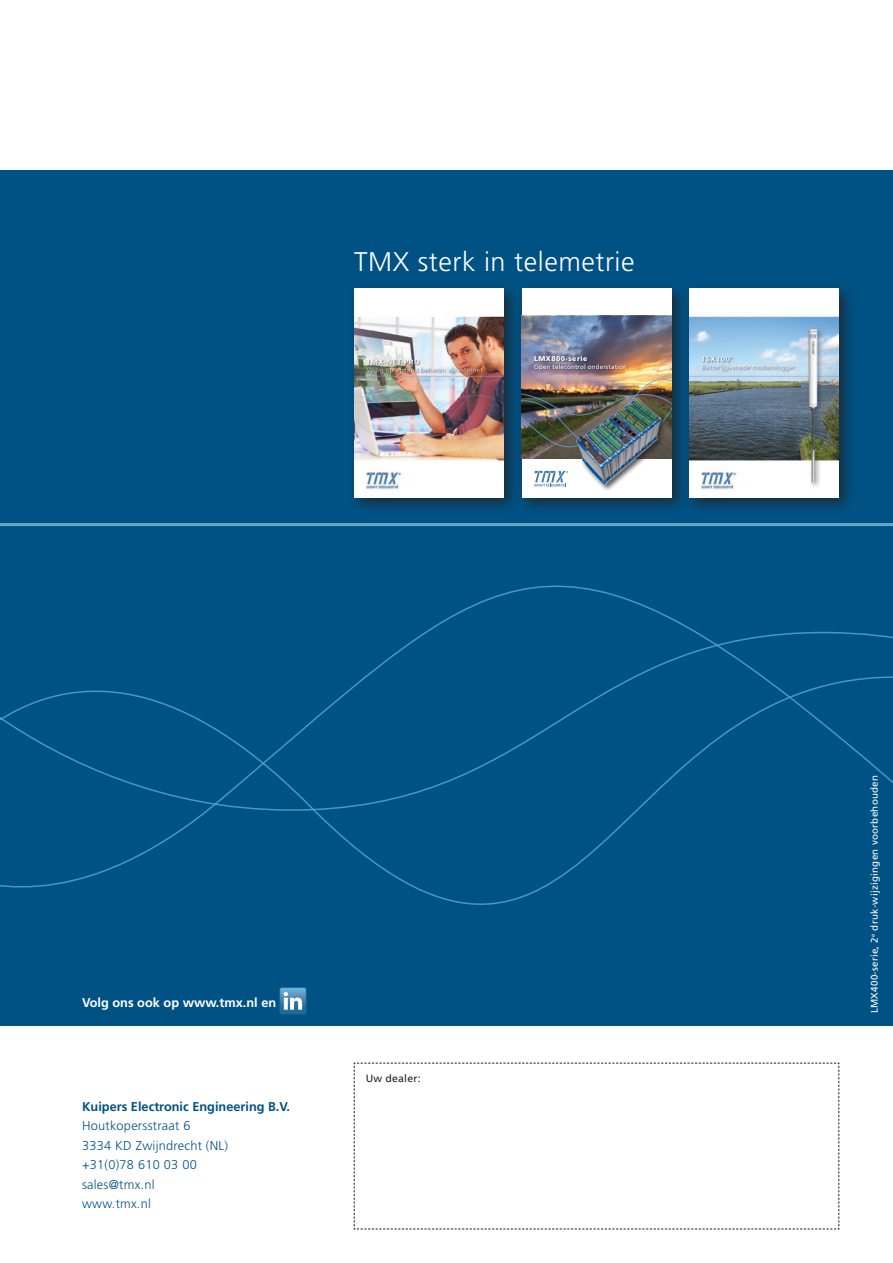
<style>
.page{position:relative;width:893px;height:1263px;background:#fff}
.page>*{position:absolute;margin:0;border:0;box-sizing:border-box;transform-origin:0 0}
.t1{font:300 27px "Frutiger LT Std";letter-spacing:.02em;color:#fff}
.t2{font:300 12.75px/19.5px "Frutiger LT Std";letter-spacing:.02em;color:#005285}
.t3{font:700 12.75px "Frutiger LT Std";color:#005285}
.t4{font:700 12.75px "Frutiger LT Std";color:#fff}
.t5{font:10.5px "Frutiger LT Std";letter-spacing:.02em;color:#231f20}
.t6{font:9.75px "Frutiger LT Std";letter-spacing:.03em;color:#fff}
.t7{font:900 7.05px "Frutiger LT Std";letter-spacing:.06em;color:#fff}
.t8{font:6.3px "Frutiger LT Std";letter-spacing:.02em;color:#fff}
</style>
<div class="page">
<div style="left:0;top:170px;width:893px;height:855px;background:#005285"></div>
<svg style="left:369px;top:630px;width:524px;height:43px"></svg>
<svg style="left:0;top:673px;width:893px;height:232px"></svg>
<div style="left:515px;top:281px;width:173px;height:234px;background:#231f20;opacity:.75"></div>
<div style="left:522px;top:288px;width:149px;height:210px;background:#fff"></div>
<img style="left:522px;top:368px;width:149px;height:91px">
<img style="left:522px;top:316px;width:149px;height:52px">
<img style="left:522px;top:379px;width:149px;height:74px">
<div style="left:534px;top:356px;width:94px;height:16px;background:#231f20;opacity:.75"></div>
<img style="left:562px;top:397px;width:109px;height:92px">
<svg style="left:534px;top:471px;width:34px;height:15px"></svg>
<div style="left:347px;top:281px;width:174px;height:234px;background:#231f20;opacity:.75"></div>
<img style="left:354px;top:288px;width:150px;height:210px">
<div style="left:682px;top:281px;width:174px;height:234px;background:#231f20;opacity:.75"></div>
<img style="left:689px;top:288px;width:150px;height:210px">
<hr style="left:0;top:523px;width:893px;height:3px;background:#63a8c4">
<svg style="left:279px;top:987px;width:27px;height:27px"></svg>
<svg style="left:353px;top:1062px;width:487px;height:168px"></svg>
<h1 class="t1" style="left:354px;top:247px;width:282px">TMX sterk in telemetrie</h1>
<p class="t7" style="left:534px;top:354px;width:55px">LMX800-serie</p>
<p class="t8" style="left:534px;top:363px;width:94px">Open telecontrol onderstation</p>
<p class="t4" style="left:82px;top:995px;width:196px">Volg ons ook op www.tmx.nl en</p>
<p class="t3" style="left:82px;top:1099px;width:209px">Kuipers Electronic Engineering B.V.</p>
<p class="t2" style="left:82px;top:1116px;width:147px">Houtkopersstraat 6<br>3334 KD Zwijndrecht (NL) +31(0)78 610 03 00 sales@tmx.nl<br>www.tmx.nl</p>
<p class="t5" style="left:366px;top:1072px;width:56px">Uw dealer:</p>
<p class="t6" style="left:869px;top:1013px;width:240px;rotate:-90deg">LMX400-serie, 2<sup>e</sup> druk-wijzigingen voorbehouden</p>
</div>
